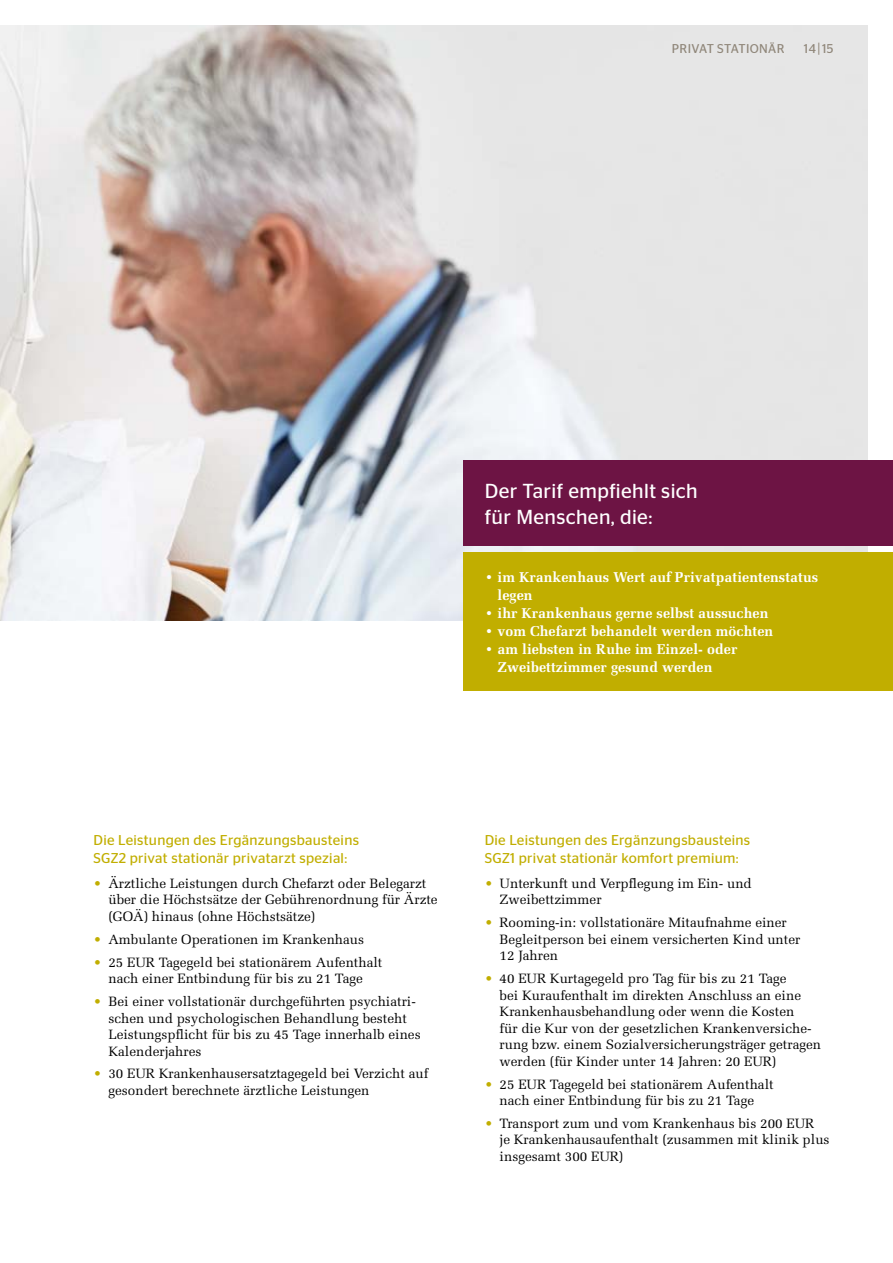
<style>
.page{position:relative;width:893px;height:1263px;background:#fff}
.page>*{position:absolute;margin:0;border:0;box-sizing:border-box;transform-origin:0 0}
.t1{font:20.25px/26.2px "Stag Sans";letter-spacing:.02em;color:#fff}
.t2{font:700 14.25px/18px "Melior LT Std";letter-spacing:.005em;color:#fff}
.t3{font:14.25px/18px "Stag Sans";letter-spacing:.02em;color:#c1ae00}
.t4{font:13.5px/16.5px "Melior LT Std";color:#000}
.t5{font:12.75px "Stag Sans";letter-spacing:.03em;color:#90877a}
.s1{font-size:15.3px}
.s2{color:#c1ae00}
</style>
<div class="page">
<img style="left:0;top:26px;width:867px;height:595px">
<div style="left:463px;top:461px;width:430px;height:85px;background:#6d1444"></div>
<div style="left:463px;top:552px;width:430px;height:139px;background:#c1ae00"></div>
<p class="t5" style="left:672px;top:41px;width:114px">PRIVAT STATIONÄR</p>
<p class="t5" style="left:804px;top:41px;width:31px">14<span class="s1">|</span>15</p>
<h1 class="t1" style="left:485px;top:478px;width:214px">Der Tarif empfiehlt sich für Menschen, die:</h1>
<p class="t2" style="left:497px;top:568px;width:322px;text-indent:-13px">• im Krankenhaus Wert auf Privatpatientenstatus legen</p>
<p class="t2" style="left:485px;top:604px;width:285px">• ihr Krankenhaus gerne selbst aussuchen</p>
<p class="t2" style="left:485px;top:622px;width:290px">• vom Chefarzt behandelt werden möchten</p>
<p class="t2" style="left:497px;top:640px;width:241px;text-indent:-13px">• am liebsten in Ruhe im Einzel- oder<br>Zweibettzimmer gesund werden</p>
<p class="t3" style="left:94px;top:831px;width:267px">Die Leistungen des Ergänzungsbausteins<br>SGZ2 privat stationär privatarzt spezial:</p>
<p class="t4" style="left:108px;top:875px;width:331px;text-indent:-15px"><span class="s2">•</span> Ärztliche Leistungen durch Chefarzt oder Belegarzt über die Höchstsätze der Gebührenordnung für Ärzte (GOÄ) hinaus (ohne Höchstsätze)</p>
<p class="t4" style="left:94px;top:931px;width:272px"><span class="s2">•</span> Ambulante Operationen im Krankenhaus</p>
<p class="t4" style="left:94px;top:954px;width:290px;text-align:center"><span class="s2">•</span> 25 EUR Tagegeld bei stationärem Aufenthalt nach einer Entbindung für bis zu 21 Tage</p>
<p class="t4" style="left:108px;top:993px;width:314px;text-indent:-15px"><span class="s2">•</span> Bei einer vollstationär durchgeführten psychiatri&shy;schen und psychologischen Behandlung besteht Leistungspflicht für bis zu 45 Tage innerhalb eines Kalenderjahres</p>
<p class="t4" style="left:108px;top:1065px;width:321px;text-indent:-15px"><span class="s2">•</span> 30 EUR Krankenhausersatztagegeld bei Verzicht auf gesondert berechnete ärztliche Leistungen</p>
<p class="t3" style="left:485px;top:831px;width:267px">Die Leistungen des Ergänzungsbausteins<br>SGZ1 privat stationär komfort premium:</p>
<p class="t4" style="left:500px;top:875px;width:254px;text-indent:-15px"><span class="s2">•</span> Unterkunft und Verpflegung im Ein- und<br>Zweibettzimmer</p>
<p class="t4" style="left:500px;top:914px;width:302px;text-indent:-15px"><span class="s2">•</span> Rooming-in: vollstationäre Mitaufnahme einer<br>Begleitperson bei einem versicherten Kind unter<br>12 Jahren</p>
<p class="t4" style="left:500px;top:970px;width:323px;text-indent:-15px"><span class="s2">•</span> 40 EUR Kurtagegeld pro Tag für bis zu 21 Tage<br>bei Kuraufenthalt im direkten Anschluss an eine Krankenhausbehandlung oder wenn die Kosten<br>für die Kur von der gesetzlichen Krankenversiche&shy;rung bzw. einem Sozialversicherungsträger getragen werden (für Kinder unter 14 Jahren: 20 EUR)</p>
<p class="t4" style="left:485px;top:1076px;width:290px;text-align:center"><span class="s2">•</span> 25 EUR Tagegeld bei stationärem Aufenthalt nach einer Entbindung für bis zu 21 Tage</p>
<p class="t4" style="left:500px;top:1115px;width:331px;text-indent:-15px"><span class="s2">•</span> Transport zum und vom Krankenhaus bis 200 EUR<br>je Krankenhausaufenthalt (zusammen mit klinik plus insgesamt 300 EUR)</p>
</div>
